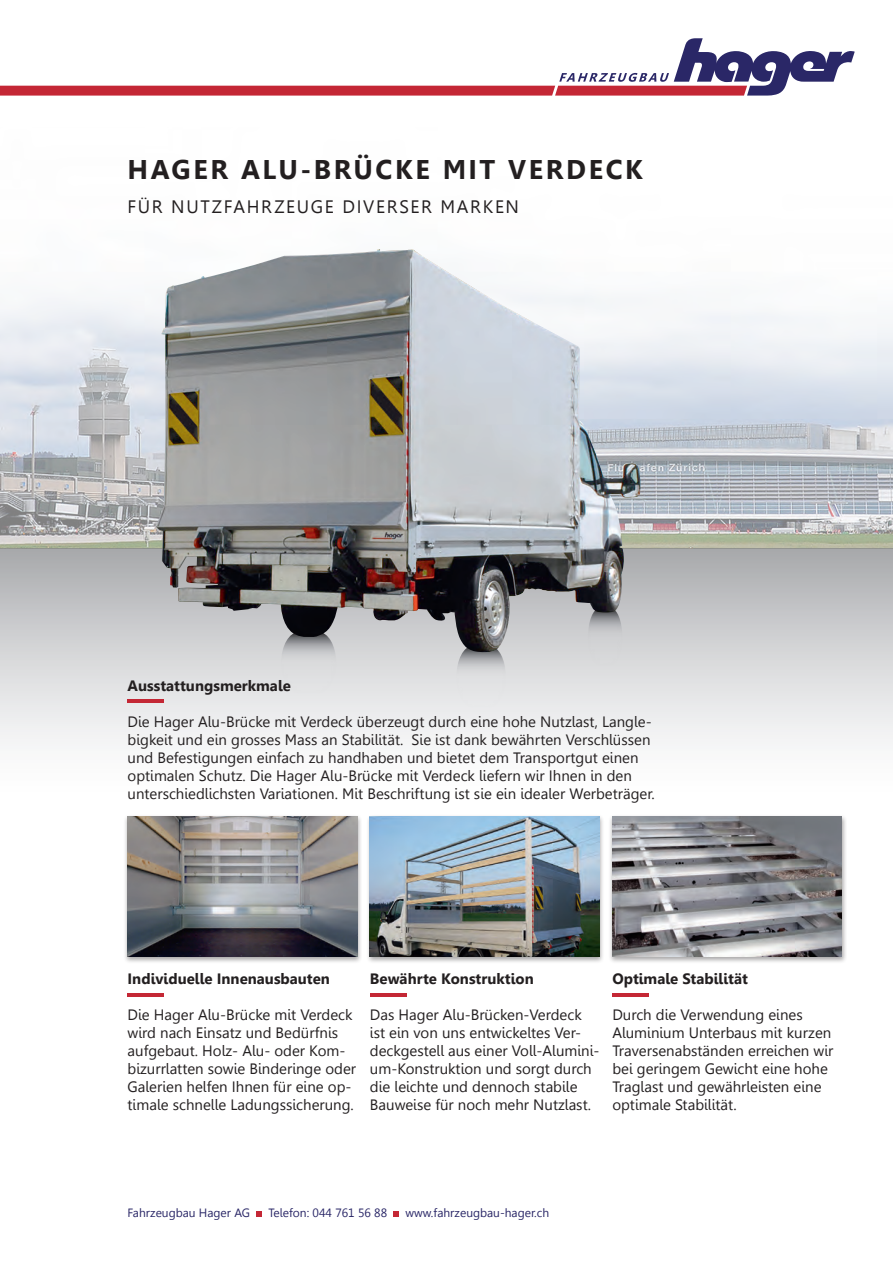
<style>
.page{position:relative;width:893px;height:1263px;background:#fff}
.page>*{position:absolute;margin:0;border:0;box-sizing:border-box;transform-origin:0 0}
.t1{font:700 27px "Leelawadee";letter-spacing:.095em;color:#231f20}
.t2{font:18px "Leelawadee";letter-spacing:.095em;color:#231f20}
.t3{font:15px/18px "Leelawadee";color:#231f20}
.t4{font:700 15px "Leelawadee";color:#231f20}
.t5{font:12px "Leelawadee";color:#2a2767}
</style>
<div class="page">
<img style="left:0;top:298px;width:893px;height:251px">
<div style="left:0;top:549px;width:893px;height:255px;background:linear-gradient(to bottom,#adafb1,#fff)"></div>
<div style="left:608px;top:814px;width:239px;height:149px;background:#231f20;opacity:.4"></div>
<img style="left:612px;top:816px;width:230px;height:141px">
<div style="left:124px;top:814px;width:238px;height:149px;background:#231f20;opacity:.4"></div>
<img style="left:128px;top:816px;width:229px;height:141px">
<div style="left:366px;top:814px;width:239px;height:149px;background:#231f20;opacity:.4"></div>
<img style="left:370px;top:816px;width:230px;height:141px">
<hr style="left:128px;top:993px;width:36px;height:3px;background:#c42735">
<hr style="left:612px;top:993px;width:37px;height:3px;background:#c42735">
<hr style="left:370px;top:993px;width:36px;height:3px;background:#c42735">
<svg style="left:257px;top:1211px;width:5px;height:5px"></svg>
<svg style="left:394px;top:1211px;width:5px;height:5px"></svg>
<svg style="left:456px;top:652px;width:50px;height:55px;background:#d3d4d6"></svg>
<svg style="left:281px;top:652px;width:55px;height:41px;background:#dbdcdd"></svg>
<svg style="left:588px;top:652px;width:34px;height:13px"></svg>
<img style="left:156px;top:249px;width:484px;height:403px">
<hr style="left:128px;top:700px;width:36px;height:3px;background:#c42735">
<svg style="left:0;top:38px;width:855px;height:58px"></svg>
<h1 class="t1" style="left:128px;top:154px;width:517px">HAGER ALU-BRÜCKE MIT VERDECK</h1>
<p class="t2" style="left:128px;top:196px;width:393px">FÜR NUTZFAHRZEUGE DIVERSER MARKEN</p>
<p class="t4" style="left:128px;top:676px;width:165px">Ausstattungsmerkmale</p>
<p class="t3" style="left:128px;top:712px;width:529px">Die Hager Alu-Brücke mit Verdeck überzeugt durch eine hohe Nutzlast, Langle&shy;bigkeit und ein grosses Mass an Stabilität. Sie ist dank bewährten Verschlüssen und Befestigungen einfach zu handhaben und bietet dem Transportgut einen optimalen Schutz. Die Hager Alu-Brücke mit Verdeck liefern wir Ihnen in den unterschiedlichsten Variationen. Mit Beschriftung ist sie ein idealer Werbeträger.</p>
<p class="t4" style="left:128px;top:970px;width:204px">Individuelle Innenausbauten</p>
<p class="t3" style="left:128px;top:1006px;width:230px">Die Hager Alu-Brücke mit Verdeck wird nach Einsatz und Bedürfnis aufgebaut. Holz- Alu- oder Kom&shy;bizurrlatten sowie Binderinge oder Galerien helfen Ihnen für eine op&shy;timale schnelle Ladungssicherung.</p>
<p class="t4" style="left:370px;top:970px;width:165px">Bewährte Konstruktion</p>
<p class="t3" style="left:370px;top:1006px;width:231px">Das Hager Alu-Brücken-Verdeck ist ein von uns entwickeltes Ver&shy;deckgestell aus einer Voll-Alumini&shy;um-Konstruktion und sorgt durch die leichte und dennoch stabile Bauweise für noch mehr Nutzlast.</p>
<p class="t4" style="left:612px;top:970px;width:137px">Optimale Stabilität</p>
<p class="t3" style="left:612px;top:1006px;width:223px">Durch die Verwendung eines<br>Aluminium Unterbaus mit kurzen<br>Traversenabständen erreichen wir bei geringem Gewicht eine hohe<br>Traglast und gewährleisten eine optimale Stabilität.</p>
<p class="t5" style="left:128px;top:1205px;width:124px">Fahrzeugbau Hager AG</p>
<p class="t5" style="left:269px;top:1205px;width:120px">Telefon: 044 761 56 88</p>
<p class="t5" style="left:406px;top:1205px;width:145px">www.fahrzeugbau-hager.ch</p>
</div>
